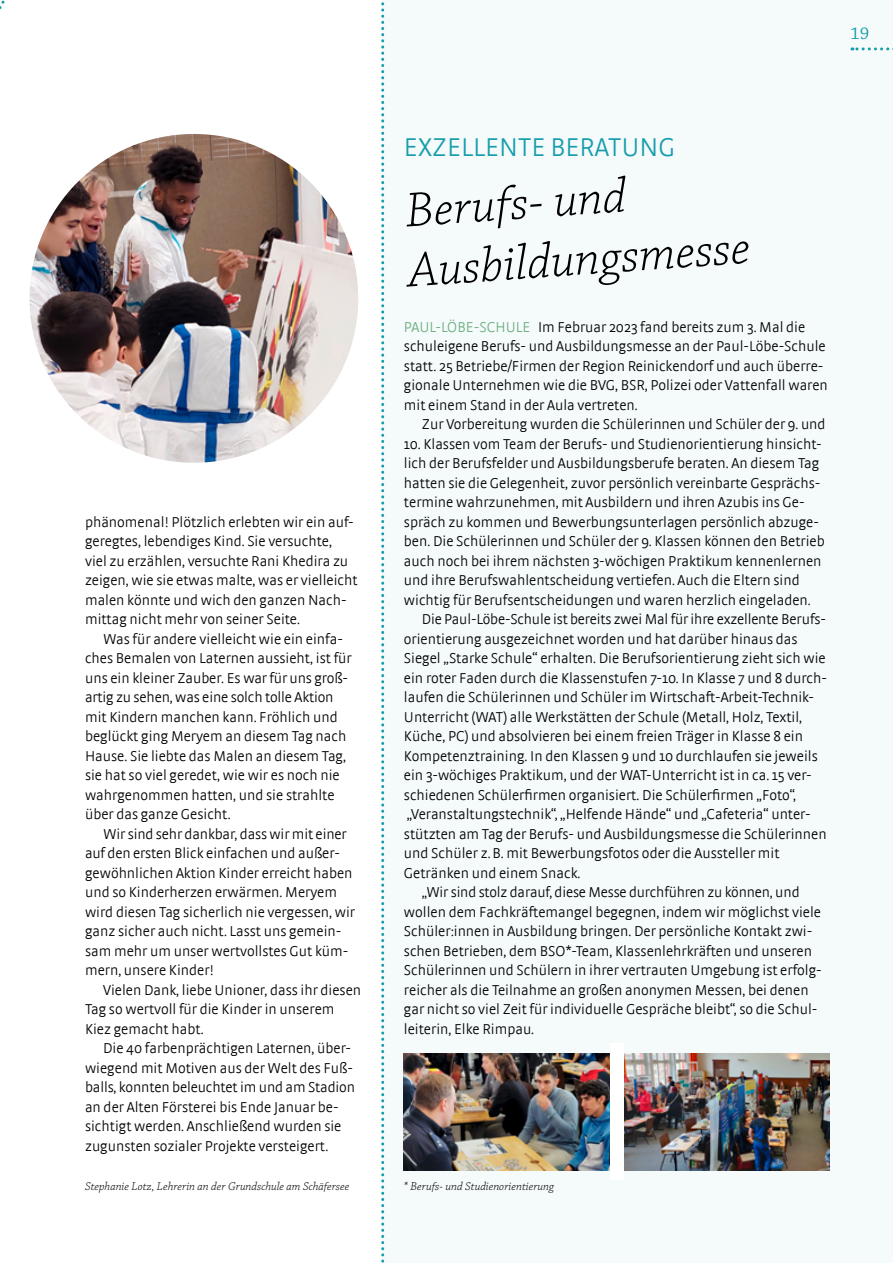
<style>
.page{position:relative;width:893px;height:1263px;background:#fff}
.page>*{position:absolute;margin:0;border:0;box-sizing:border-box;transform-origin:0 0}
.t1{font:italic 300 51px/60px "Chaparral Pro";color:#000}
.t2{font:300 27px "Strada";color:#169dac}
.t3{font:18px "Chaparral Pro";color:#169dac}
.t4{font:300 15px/19.5px "Strada";color:#000}
.t5{font:italic 300 12px "Chaparral Pro";color:#000}
.s1{color:#6aad7c}
</style>
<div class="page">
<div style="left:383px;top:0;width:510px;height:1263px;background:#f5fafb"></div>
<img style="left:27px;top:131px;width:334px;height:334px;border-radius:167px">
<img style="left:404px;top:1053px;width:425px;height:117px">
<svg style="left:852px;top:47px;width:41px;height:3px"></svg>
<svg style="left:381px;top:2px;width:3px;height:1261px"></svg>
<div style="left:610px;top:1043px;width:13px;height:136px;background:#fff"></div>
<p class="t4" style="left:85px;top:512px;width:274px">phänomenal! Plötzlich erlebten wir ein auf&shy;geregtes, lebendiges Kind. Sie versuchte,<br>viel zu erzählen, versuchte Rani Khedira zu zeigen, wie sie etwas malte, was er vielleicht malen könnte und wich den ganzen Nach&shy;mittag nicht mehr von seiner Seite.</p>
<p class="t4" style="left:85px;top:629px;width:268px;text-indent:18px">Was für andere vielleicht wie ein einfa&shy;ches Bemalen von Laternen aussieht, ist für uns ein kleiner Zauber. Es war für uns groß&shy;artig zu sehen, was eine solch tolle Aktion mit Kindern manchen kann. Fröhlich und beglückt ging Meryem an diesem Tag nach Hause. Sie liebte das Malen an diesem Tag, sie hat so viel geredet, wie wir es noch nie wahrgenommen hatten, und sie strahlte über das ganze Gesicht.</p>
<p class="t4" style="left:85px;top:824px;width:271px;text-indent:18px">Wir sind sehr dankbar, dass wir mit einer auf den ersten Blick einfachen und außer&shy;gewöhnlichen Aktion Kinder erreicht haben und so Kinderherzen erwärmen. Meryem wird diesen Tag sicherlich nie vergessen, wir ganz sicher auch nicht. Lasst uns gemein&shy;sam mehr um unser wertvollstes Gut küm&shy;mern, unsere Kinder!</p>
<p class="t4" style="left:85px;top:980px;width:278px;text-indent:18px">Vielen Dank, liebe Unioner, dass ihr diesen<br>Tag so wertvoll für die Kinder in unserem<br>Kiez gemacht habt.</p>
<p class="t4" style="left:85px;top:1038px;width:271px;text-indent:18px">Die 40 farbenprächtigen Laternen, über&shy;wiegend mit Motiven aus der Welt des Fuß&shy;balls, konnten beleuchtet im und am Stadion an der Alten Försterei bis Ende Januar be&shy;sichtigt werden. Anschließend wurden sie zugunsten sozialer Projekte versteigert.</p>
<p class="t5" style="left:85px;top:1179px;width:266px">Stephanie Lotz, Lehrerin an der Grundschule am Schäfersee</p>
<p class="t3" style="left:850px;top:23px;width:20px">19</p>
<h2 class="t2" style="left:404px;top:132px;width:273px">EXZELLENTE BERATUNG</h2>
<h1 class="t1" style="left:402px;top:183px;width:344px;rotate:-4deg">Berufs- und<br>Ausbildungsmesse</h1>
<p class="t4" style="left:404px;top:317px;width:425px"><span class="s1">PAUL-LÖBE-SCHULE</span> Im Februar 2023 fand bereits zum 3. Mal die schuleigene Berufs- und Ausbildungsmesse an der Paul-Löbe-Schule statt. 25 Betriebe/Firmen der Region Reinickendorf und auch überre&shy;gionale Unternehmen wie die BVG, BSR, Polizei oder Vattenfall waren mit einem Stand in der Aula vertreten.</p>
<p class="t4" style="left:422px;top:414px;width:405px">Zur Vorbereitung wurden die Schülerinnen und Schüler der 9. und</p>
<p class="t4" style="left:404px;top:434px;width:419px">10. Klassen vom Team der Berufs- und Studienorientierung hinsicht-</p>
<p class="t4" style="left:404px;top:453px;width:417px">lich der Berufsfelder und Ausbildungsberufe beraten. An diesem Tag</p>
<p class="t4" style="left:404px;top:473px;width:418px">hatten sie die Gelegenheit, zuvor persönlich vereinbarte Gesprächs-</p>
<p class="t4" style="left:404px;top:492px;width:402px">termine wahrzunehmen, mit Ausbildern und ihren Azubis ins Ge-</p>
<p class="t4" style="left:404px;top:512px;width:417px">spräch zu kommen und Bewerbungsunterlagen persönlich abzuge-</p>
<p class="t4" style="left:404px;top:531px;width:422px">ben. Die Schülerinnen und Schüler der 9. Klassen können den Betrieb</p>
<p class="t4" style="left:404px;top:551px;width:419px">auch noch bei ihrem nächsten 3-wöchigen Praktikum kennenlernen</p>
<p class="t4" style="left:404px;top:570px;width:397px">und ihre Berufswahlentscheidung vertiefen. Auch die Eltern sind</p>
<p class="t4" style="left:404px;top:590px;width:408px">wichtig für Berufsentscheidungen und waren herzlich eingeladen.</p>
<p class="t4" style="left:422px;top:609px;width:404px">Die Paul-Löbe-Schule ist bereits zwei Mal für ihre exzellente Berufs-</p>
<p class="t4" style="left:404px;top:629px;width:395px">orientierung ausgezeichnet worden und hat darüber hinaus das</p>
<p class="t4" style="left:404px;top:648px;width:423px">Siegel „Starke Schule“ erhalten. Die Berufsorientierung zieht sich wie</p>
<p class="t4" style="left:404px;top:668px;width:425px">ein roter Faden durch die Klassenstufen 7-10. In Klasse 7 und 8 durch-</p>
<p class="t4" style="left:404px;top:687px;width:412px">laufen die Schülerinnen und Schüler im Wirtschaft-Arbeit-Technik-</p>
<p class="t4" style="left:404px;top:707px;width:400px">Unterricht (WAT) alle Werkstätten der Schule (Metall, Holz, Textil,</p>
<p class="t4" style="left:404px;top:726px;width:401px">Küche, PC) und absolvieren bei einem freien Träger in Klasse 8 ein</p>
<p class="t4" style="left:404px;top:746px;width:415px">Kompetenztraining. In den Klassen 9 und 10 durchlaufen sie jeweils</p>
<p class="t4" style="left:404px;top:765px;width:409px">ein 3-wöchiges Praktikum, und der WAT-Unterricht ist in ca. 15 ver-</p>
<p class="t4" style="left:404px;top:785px;width:394px">schiedenen Schülerfirmen organisiert. Die Schülerfirmen „Foto“,</p>
<p class="t4" style="left:407px;top:804px;width:406px">„Veranstaltungstechnik“, „Helfende Hände“ und „Cafeteria“ unter-</p>
<p class="t4" style="left:404px;top:824px;width:424px">stützten am Tag der Berufs- und Ausbildungsmesse die Schülerinnen</p>
<p class="t4" style="left:404px;top:843px;width:377px">und Schüler z.B. mit Bewerbungsfotos oder die Aussteller mit</p>
<p class="t4" style="left:404px;top:863px;width:178px">Getränken und einem Snack.</p>
<p class="t4" style="left:422px;top:882px;width:379px">„Wir sind stolz darauf, diese Messe durchführen zu können, und</p>
<p class="t4" style="left:404px;top:902px;width:419px">wollen dem Fachkräftemangel begegnen, indem wir möglichst viele</p>
<p class="t4" style="left:404px;top:921px;width:410px">Schüler:innen in Ausbildung bringen. Der persönliche Kontakt zwi-</p>
<p class="t4" style="left:404px;top:941px;width:409px">schen Betrieben, dem BSO*-Team, Klassenlehrkräften und unseren</p>
<p class="t4" style="left:404px;top:960px;width:419px">Schülerinnen und Schülern in ihrer vertrauten Umgebung ist erfolg-</p>
<p class="t4" style="left:404px;top:980px;width:406px">reicher als die Teilnahme an großen anonymen Messen, bei denen</p>
<p class="t4" style="left:404px;top:999px;width:415px">gar nicht so viel Zeit für individuelle Gespräche bleibt“, so die Schul-</p>
<p class="t4" style="left:404px;top:1019px;width:132px">leiterin, Elke Rimpau.</p>
<p class="t5" style="left:404px;top:1179px;width:152px">* Berufs- und Studienorientierung</p>
</div>
